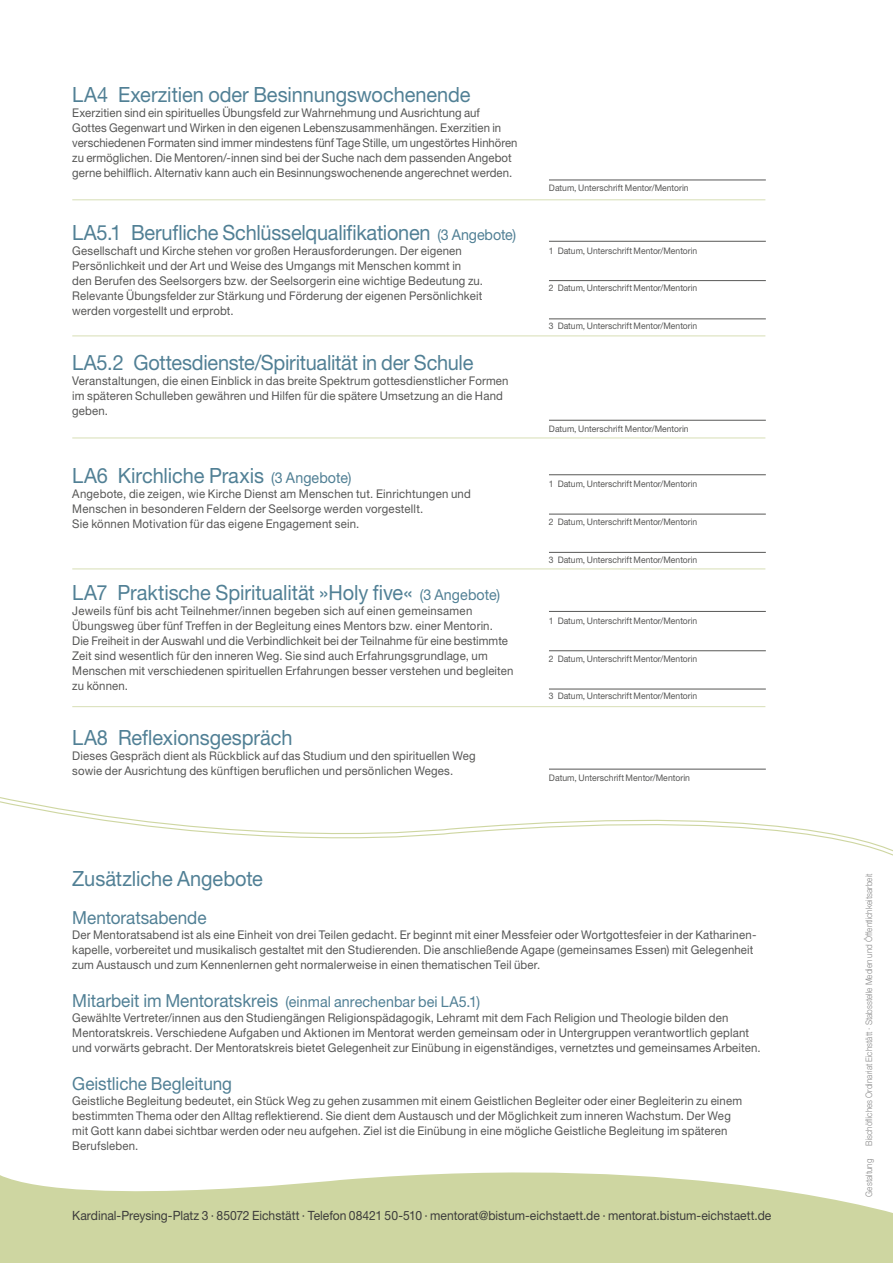
<style>
.page{position:relative;width:893px;height:1263px;background:#fff}
.page>*{position:absolute;margin:0;border:0;box-sizing:border-box;transform-origin:0 0}
.t1{font:21px "Helvetica Neue LT";letter-spacing:-.005em;color:#518095;scale:.95 1}
.t2{font:18px "Helvetica Neue LT";letter-spacing:-.005em;color:#518095;scale:.95 1}
.t3{font:15px "Helvetica Neue LT";letter-spacing:.005em;color:#518095;scale:.95 1}
.t4{font:12.75px "Helvetica Neue LT";color:#3c3c3b;scale:.95 1}
.t5{font:12px/15px "Helvetica Neue LT";letter-spacing:.015em;color:#575756;scale:.95 1}
.t6{font:9.15px "Helvetica Neue LT";color:#575756;scale:.95 1}
.t7{font:9px "Helvetica Neue LT";letter-spacing:.005em;color:#575756;scale:.95 1}
.t8{font:300 9px "Helvetica Neue LT";letter-spacing:.005em;color:#878787;scale:.9 1}
.s1{font-size:15px}
.s2{font-size:18px}
</style>
<div class="page">
<svg style="left:0;top:1172px;width:893px;height:91px;background:#d4dbad"></svg>
<hr style="left:549px;top:420px;width:217px;height:1px;background:#575756">
<hr style="left:549px;top:769px;width:217px;height:1px;background:#575756">
<hr style="left:549px;top:180px;width:217px;height:1px;background:#575756">
<hr style="left:549px;top:280px;width:217px;height:1px;background:#575756">
<hr style="left:549px;top:650px;width:217px;height:1px;background:#575756">
<hr style="left:549px;top:514px;width:217px;height:1px;background:#575756">
<hr style="left:549px;top:318px;width:217px;height:1px;background:#575756">
<hr style="left:549px;top:689px;width:217px;height:1px;background:#575756">
<hr style="left:549px;top:552px;width:217px;height:1px;background:#575756">
<hr style="left:549px;top:241px;width:217px;height:1px;background:#575756">
<hr style="left:549px;top:611px;width:217px;height:1px;background:#575756">
<hr style="left:549px;top:474px;width:217px;height:1px;background:#575756">
<svg style="left:0;top:798px;width:893px;height:58px"></svg>
<hr style="left:72px;top:199px;width:693px;height:1px;background:#d7deb5">
<hr style="left:72px;top:336px;width:693px;height:1px;background:#d7deb5">
<hr style="left:72px;top:438px;width:693px;height:1px;background:#d7deb5">
<hr style="left:72px;top:706px;width:693px;height:1px;background:#d7deb5">
<hr style="left:72px;top:569px;width:693px;height:1px;background:#d7deb5">
<h1 class="t1" style="left:72px;top:82px;width:421px">LA4 Exerzitien oder Besinnungswochenende</h1>
<p class="t5" style="left:72px;top:105px;width:470px">Exerzitien sind ein spirituelles Übungsfeld zur Wahrnehmung und Ausrichtung auf Gottes Gegenwart und Wirken in den eigenen Lebenszusammenhängen. Exerzitien in verschiedenen Formaten sind immer mindestens fünf Tage Stille, um ungestörtes Hinhören zu ermöglichen. Die Mentoren/-innen sind bei der Suche nach dem passenden Angebot gerne behilflich. Alternativ kann auch ein Besinnungswochenende angerechnet werden.</p>
<h1 class="t1" style="left:72px;top:220px;width:469px">LA5.1 Berufliche Schlüsselqualifikationen <span class="s1">(3 Angebote)</span></h1>
<p class="t5" style="left:72px;top:243px;width:434px">Gesellschaft und Kirche stehen vor großen Herausforderungen. Der eigenen Persönlichkeit und der Art und Weise des Umgangs mit Menschen kommt in den Berufen des Seelsorgers bzw. der Seelsorgerin eine wichtige Bedeutung zu.<br>Relevante Übungsfelder zur Stärkung und Förderung der eigenen Persönlichkeit werden vorgestellt und erprobt.</p>
<h1 class="t1" style="left:72px;top:350px;width:424px">LA5.2 Gottesdienste/Spiritualität in der Schule</h1>
<p class="t5" style="left:72px;top:373px;width:461px">Veranstaltungen, die einen Einblick in das breite Spektrum gottesdienstlicher Formen im späteren Schulleben gewähren und Hilfen für die spätere Umsetzung an die Hand geben.</p>
<h1 class="t1" style="left:72px;top:463px;width:295px">LA6 Kirchliche Praxis <span class="s1">(3 Angebote)</span></h1>
<p class="t5" style="left:72px;top:486px;width:421px">Angebote, die zeigen, wie Kirche Dienst am Menschen tut. Einrichtungen und<br>Menschen in besonderen Feldern der Seelsorge werden vorgestellt.<br>Sie können Motivation für das eigene Engagement sein.</p>
<h1 class="t1" style="left:72px;top:580px;width:452px">LA7 Praktische Spiritualität »Holy five« <span class="s1">(3 Angebote)</span></h1>
<p class="t5" style="left:72px;top:603px;width:466px">Jeweils fünf bis acht Teilnehmer/innen begeben sich auf einen gemeinsamen Übungsweg über fünf Treffen in der Begleitung eines Mentors bzw. einer Mentorin.<br>Die Freiheit in der Auswahl und die Verbindlichkeit bei der Teilnahme für eine bestimmte Zeit sind wesentlich für den inneren Weg. Sie sind auch Erfahrungsgrundlage, um Menschen mit verschiedenen spirituellen Erfahrungen besser verstehen und begleiten zu können.</p>
<h1 class="t1" style="left:72px;top:725px;width:233px">LA8 Reflexionsgespräch</h1>
<p class="t5" style="left:72px;top:748px;width:426px">Dieses Gespräch dient als Rückblick auf das Studium und den spirituellen Weg sowie der Ausrichtung des künftigen beruflichen und persönlichen Weges.</p>
<p class="t7" style="left:549px;top:183px;width:149px">Datum, Unterschrift Mentor/Mentorin</p>
<p class="t7" style="left:549px;top:245px;width:158px">1 Datum, Unterschrift Mentor/Mentorin</p>
<p class="t7" style="left:549px;top:283px;width:158px">2 Datum, Unterschrift Mentor/Mentorin</p>
<p class="t7" style="left:549px;top:321px;width:158px">3 Datum, Unterschrift Mentor/Mentorin</p>
<p class="t7" style="left:549px;top:423px;width:149px">Datum, Unterschrift Mentor/Mentorin</p>
<p class="t7" style="left:549px;top:479px;width:158px">1 Datum, Unterschrift Mentor/Mentorin</p>
<p class="t7" style="left:549px;top:516px;width:158px">2 Datum, Unterschrift Mentor/Mentorin</p>
<p class="t7" style="left:549px;top:554px;width:158px">3 Datum, Unterschrift Mentor/Mentorin</p>
<p class="t7" style="left:549px;top:615px;width:158px">1 Datum, Unterschrift Mentor/Mentorin</p>
<p class="t7" style="left:549px;top:653px;width:158px">2 Datum, Unterschrift Mentor/Mentorin</p>
<p class="t7" style="left:549px;top:691px;width:158px">3 Datum, Unterschrift Mentor/Mentorin</p>
<p class="t6" style="left:549px;top:772px;width:150px">Datum, Unterschrift Mentor/Mentorin</p>
<h1 class="t1" style="left:72px;top:866px;width:202px">Zusätzliche Angebote</h1>
<h2 class="t2" style="left:72px;top:907px;width:143px">Mentoratsabende</h2>
<p class="t5" style="left:72px;top:927px;width:722px">Der Mentoratsabend ist als eine Einheit von drei Teilen gedacht. Er beginnt mit einer Messfeier oder Wortgottesfeier in der Katharinen&shy;kapelle, vorbereitet und musikalisch gestaltet mit den Studierenden. Die anschließende Agape (gemeinsames Essen) mit Gelegenheit zum Austausch und zum Kennenlernen geht normalerweise in einen thematischen Teil über.</p>
<p class="t3" style="left:72px;top:993px;width:431px"><span class="s2">Mitarbeit im Mentoratskreis</span> (einmal anrechenbar bei LA5.1)</p>
<p class="t5" style="left:72px;top:1010px;width:726px">Gewählte Vertreter/innen aus den Studiengängen Religionspädagogik, Lehramt mit dem Fach Religion und Theologie bilden den<br>Mentoratskreis. Verschiedene Aufgaben und Aktionen im Mentorat werden gemeinsam oder in Untergruppen verantwortlich geplant und vorwärts gebracht. Der Mentoratskreis bietet Gelegenheit zur Einübung in eigenständiges, vernetztes und gemeinsames Arbeiten.</p>
<h2 class="t2" style="left:72px;top:1073px;width:170px">Geistliche Begleitung</h2>
<p class="t5" style="left:72px;top:1093px;width:707px">Geistliche Begleitung bedeutet, ein Stück Weg zu gehen zusammen mit einem Geistlichen Begleiter oder einer Begleiterin zu einem bestimmten Thema oder den Alltag reflektierend. Sie dient dem Austausch und der Möglichkeit zum inneren Wachstum. Der Weg mit Gott kann dabei sichtbar werden oder neu aufgehen. Ziel ist die Einübung in eine mögliche Geistliche Begleitung im späteren Berufsleben.</p>
<p class="t4" style="left:72px;top:1207px;width:737px">Kardinal-Preysing-Platz 3 · 85072 Eichstätt · Telefon 08421 50-510 · mentorat@bistum-eichstaett.de · mentorat.bistum-eichstaett.de</p>
<p class="t8" style="left:863px;top:1146px;width:304px;rotate:-90deg">Bischöfliches Ordinariat Eichstätt · Stabsstelle Medien und Öffentlichkeitsarbeit</p>
<p class="t8" style="left:863px;top:1197px;width:44px;rotate:-90deg">Gestaltung</p>
</div>
